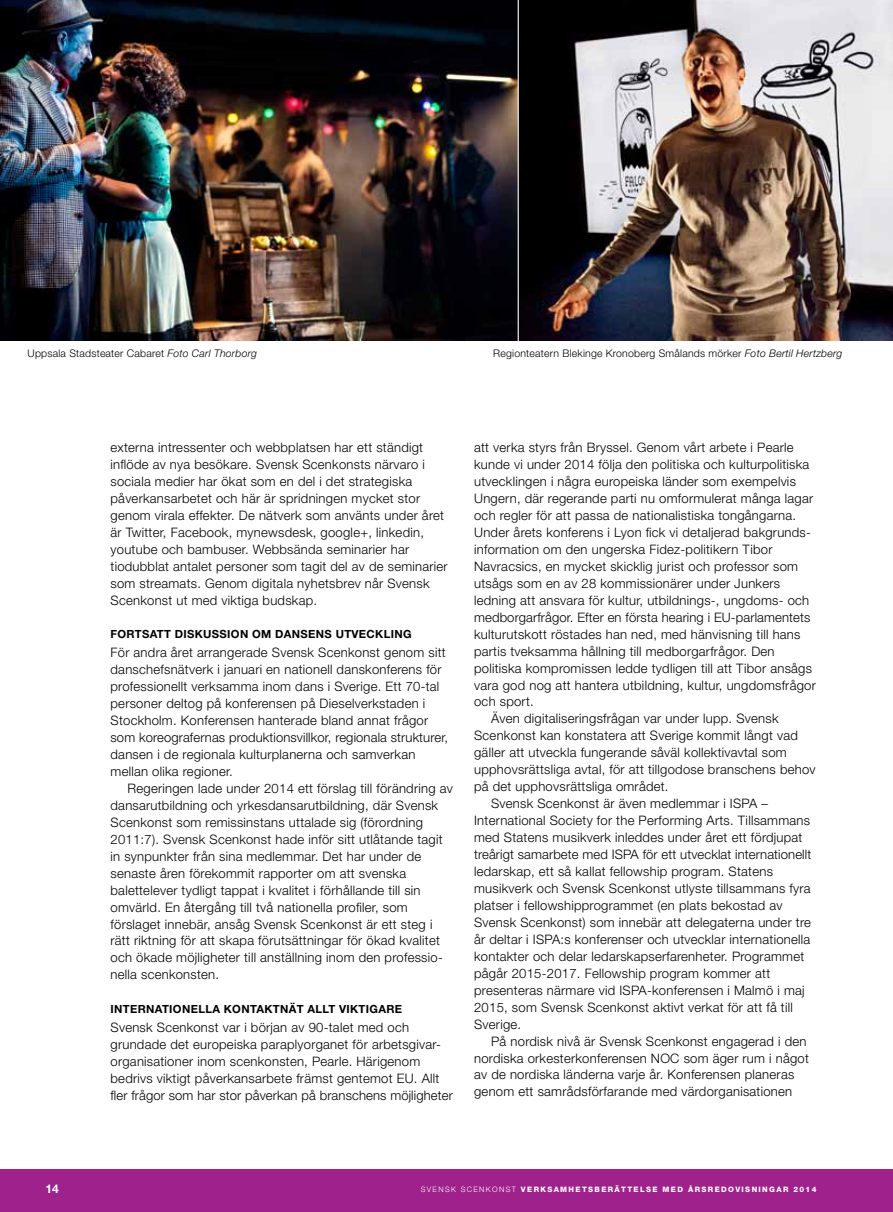
<style>
.page{position:relative;width:893px;height:1212px;background:#fff}
.page>*{position:absolute;margin:0;border:0;box-sizing:border-box;transform-origin:0 0}
.t1{font:300 13.05px/17px "Helvetica Neue";letter-spacing:.02em;color:#000}
.t2{font:700 12px "Helvetica Neue";color:#fff}
.t3{font:700 11.25px "Helvetica Neue";letter-spacing:.03em;color:#000}
.t4{font:300 10.5px "Helvetica Neue";letter-spacing:.02em;color:#000}
.t5{font:800 7.5px "Helvetica Neue";letter-spacing:.18em;color:#fff}
.t6{font:300 7.5px "Helvetica Neue";color:#fff}
.s1{font-style:italic}
</style>
<div class="page">
<div style="left:0;top:1169px;width:893px;height:43px;background:#9f218b"></div>
<img style="left:0;top:0;width:893px;height:340px">
<hr style="left:518px;top:0;width:1px;height:343px;background:#fff">
<p class="t4" style="left:28px;top:347px;width:231px">Uppsala Stadsteater Cabaret <span class="s1">Foto Carl Thorborg</span></p>
<p class="t4" style="left:493px;top:347px;width:351px">Regionteatern Blekinge Kronoberg Smålands mörker <span class="s1">Foto Bertil Hertzberg</span></p>
<p class="t1" style="left:111px;top:439px;width:339px">externa intressenter och webbplatsen har ett ständigt inflöde av nya besökare. Svensk Scenkonsts närvaro i sociala medier har ökat som en del i det strategiska påverkansarbetet och här är spridningen mycket stor genom virala effekter. De nätverk som använts under året är Twitter, Facebook, mynewsdesk, google+, linkedin, youtube och bambuser. Webbsända seminarier har tiodubblat antalet personer som tagit del av de seminarier som streamats. Genom digitala nyhetsbrev når Svensk Scenkonst ut med viktiga budskap.</p>
<p class="t3" style="left:111px;top:627px;width:303px">FORTSATT DISKUSSION OM DANSENS UTVECKLING</p>
<p class="t1" style="left:111px;top:644px;width:339px">För andra året arrangerade Svensk Scenkonst genom sitt danschefsnätverk i januari en nationell danskonferens för professionellt verksamma inom dans i Sverige. Ett 70-tal personer deltog på konferensen på Dieselverkstaden i Stockholm. Konferensen hanterade bland annat frågor som koreografernas produktionsvillkor, regionala strukturer, dansen i de regionala kulturplanerna och samverkan mellan olika regioner.</p>
<p class="t1" style="left:111px;top:779px;width:344px;text-indent:17px">Regeringen lade under 2014 ett förslag till förändring av dansarutbildning och yrkesdansarutbildning, där Svensk Scenkonst som remissinstans uttalade sig (förordning 2011:7). Svensk Scenkonst hade inför sitt utlåtande tagit in synpunkter från sina medlemmar. Det har under de senaste åren förekommit rapporter om att svenska balettelever tydligt tappat i kvalitet i förhållande till sin omvärld. En återgång till två nationella profiler, som förslaget innebär, ansåg Svensk Scenkonst är ett steg i rätt riktning för att skapa förutsättningar för ökad kvalitet och ökade möjligheter till anställning inom den professio&shy;nella scenkonsten.</p>
<p class="t3" style="left:111px;top:1002px;width:293px">INTERNATIONELLA KONTAKTNÄT ALLT VIKTIGARE</p>
<p class="t1" style="left:111px;top:1018px;width:344px">Svensk Scenkonst var i början av 90-talet med och grundade det europeiska paraplyorganet för arbetsgivar&shy;organisationer inom scenkonsten, Pearle. Härigenom bedrivs viktigt påverkansarbete främst gentemot EU. Allt fler frågor som har stor påverkan på branschens möjligheter</p>
<p class="t1" style="left:474px;top:439px;width:321px">att verka styrs från Bryssel. Genom vårt arbete i Pearle</p>
<p class="t1" style="left:474px;top:456px;width:337px">kunde vi under 2014 följa den politiska och kulturpolitiska</p>
<p class="t1" style="left:474px;top:473px;width:323px">utvecklingen i några europeiska länder som exempelvis</p>
<p class="t1" style="left:474px;top:490px;width:341px">Ungern, där regerande parti nu omformulerat många lagar</p>
<p class="t1" style="left:474px;top:507px;width:324px">och regler för att passa de nationalistiska tongångarna.</p>
<p class="t1" style="left:474px;top:523px;width:338px">Under årets konferens i Lyon fick vi detaljerad bakgrunds-</p>
<p class="t1" style="left:474px;top:540px;width:300px">information om den ungerska Fidez-politikern Tibor</p>
<p class="t1" style="left:474px;top:557px;width:325px">Navracsics, en mycket skicklig jurist och professor som</p>
<p class="t1" style="left:474px;top:574px;width:307px">utsågs som en av 28 kommissionärer under Junkers</p>
<p class="t1" style="left:474px;top:591px;width:337px">ledning att ansvara för kultur, utbildnings-, ungdoms- och</p>
<p class="t1" style="left:474px;top:608px;width:338px">medborgarfrågor. Efter en första hearing i EU-parlamentets</p>
<p class="t1" style="left:474px;top:625px;width:328px">kulturutskott röstades han ned, med hänvisning till hans</p>
<p class="t1" style="left:474px;top:642px;width:302px">partis tveksamma hållning till medborgarfrågor. Den</p>
<p class="t1" style="left:474px;top:659px;width:339px">politiska kompromissen ledde tydligen till att Tibor ansågs</p>
<p class="t1" style="left:474px;top:676px;width:343px">vara god nog att hantera utbildning, kultur, ungdomsfrågor</p>
<p class="t1" style="left:474px;top:693px;width:61px">och sport.</p>
<p class="t1" style="left:491px;top:710px;width:289px">Även digitaliseringsfrågan var under lupp. Svensk</p>
<p class="t1" style="left:474px;top:727px;width:325px">Scenkonst kan konstatera att Sverige kommit långt vad</p>
<p class="t1" style="left:474px;top:744px;width:314px">gäller att utveckla fungerande såväl kollektivavtal som</p>
<p class="t1" style="left:474px;top:761px;width:343px">upphovsrättsliga avtal, för att tillgodose branschens behov</p>
<p class="t1" style="left:474px;top:778px;width:196px">på det upphovsrättsliga området.</p>
<p class="t1" style="left:491px;top:795px;width:278px">Svensk Scenkonst är även medlemmar i ISPA –</p>
<p class="t1" style="left:474px;top:812px;width:337px">International Society for the Performing Arts. Tillsammans</p>
<p class="t1" style="left:474px;top:829px;width:330px">med Statens musikverk inleddes under året ett fördjupat</p>
<p class="t1" style="left:474px;top:846px;width:339px">treårigt samarbete med ISPA för ett utvecklat internationellt</p>
<p class="t1" style="left:474px;top:863px;width:300px">ledarskap, ett så kallat fellowship program. Statens</p>
<p class="t1" style="left:474px;top:879px;width:338px">musikverk och Svensk Scenkonst utlyste tillsammans fyra</p>
<p class="t1" style="left:474px;top:896px;width:310px">platser i fellowshipprogrammet (en plats bekostad av</p>
<p class="t1" style="left:474px;top:913px;width:338px">Svensk Scenkonst) som innebär att delegaterna under tre</p>
<p class="t1" style="left:474px;top:930px;width:338px">år deltar i ISPA:s konferenser och utvecklar internationella</p>
<p class="t1" style="left:474px;top:947px;width:332px">kontakter och delar ledarskapserfarenheter. Programmet</p>
<p class="t1" style="left:474px;top:964px;width:298px">pågår 2015-2017. Fellowship program kommer att</p>
<p class="t1" style="left:474px;top:981px;width:332px">presenteras närmare vid ISPA-konferensen i Malmö i maj</p>
<p class="t1" style="left:474px;top:998px;width:320px">2015, som Svensk Scenkonst aktivt verkat för att få till</p>
<p class="t1" style="left:474px;top:1015px;width:49px">Sverige.</p>
<p class="t1" style="left:491px;top:1032px;width:317px">På nordisk nivå är Svensk Scenkonst engagerad i den</p>
<p class="t1" style="left:474px;top:1049px;width:336px">nordiska orkesterkonferensen NOC som äger rum i något</p>
<p class="t1" style="left:474px;top:1066px;width:322px">av de nordiska länderna varje år. Konferensen planeras</p>
<p class="t1" style="left:474px;top:1083px;width:320px">genom ett samrådsförfarande med värdorganisationen</p>
<p class="t2" style="left:45px;top:1181px;width:15px">14</p>
<p class="t6" style="left:421px;top:1185px;width:7px">svensk</p>
<p class="t6" style="left:461px;top:1185px;width:8px">scenkonst</p>
<p class="t5" style="left:521px;top:1185px;width:297px">VERKSAMHETSBERÄTTELSE MED ÅRSREDOVISNINGAR 2014</p>
</div>
